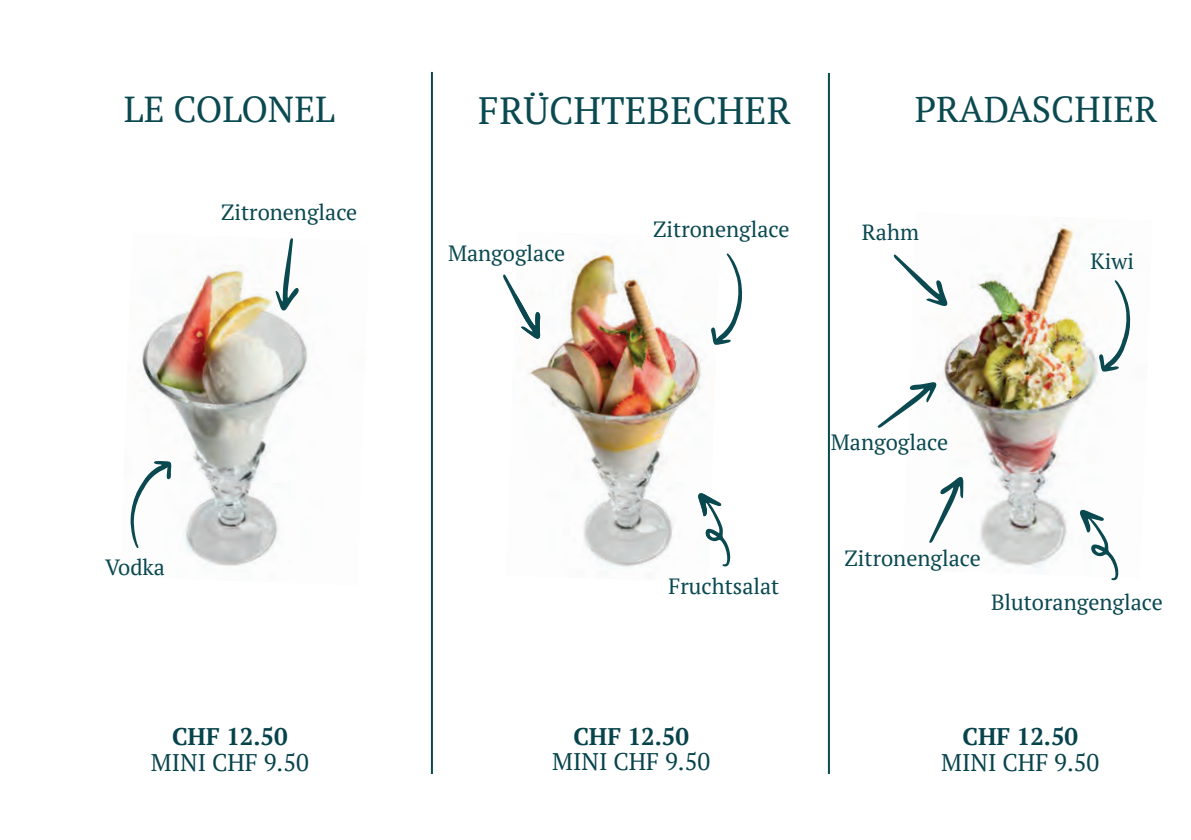
<style>
.page{position:relative;width:1191px;height:840px;background:#fff}
.page>*{position:absolute;margin:0;border:0;box-sizing:border-box;transform-origin:0 0}
.t1{font:38px "PT Serif";color:#0a4950}
.t2{font:36px "PT Serif";color:#0a4950}
.t3{font:24px "PT Serif";color:#07434b}
.t4{font:700 24px "PT Serif";color:#07434b}
.t5{font:22px "PT Serif";color:#0a4950}
</style>
<div class="page">
<img style="left:142px;top:266px;width:166px;height:300px">
<svg style="left:720px;top:503px;width:10px;height:64px"></svg>
<svg style="left:503px;top:274px;width:3px;height:9px"></svg>
<img style="left:506px;top:252px;width:214px;height:316px">
<img style="left:696px;top:493px;width:15px;height:46px">
<img style="left:515px;top:293px;width:26px;height:45px">
<img style="left:516px;top:252px;width:52px;height:13px">
<svg style="left:710px;top:252px;width:32px;height:93px"></svg>
<img style="left:936px;top:224px;width:195px;height:352px">
<hr style="left:828px;top:73px;width:2px;height:734px;background:#0a4950">
<hr style="left:0;top:71px;width:1px;height:737px;background:#0a4950">
<hr style="left:431px;top:72px;width:2px;height:735px;background:#0a4950">
<svg style="left:275px;top:238px;width:24px;height:73px"></svg>
<svg style="left:130px;top:460px;width:41px;height:89px"></svg>
<svg style="left:893px;top:253px;width:55px;height:53px"></svg>
<svg style="left:929px;top:475px;width:34px;height:68px"></svg>
<svg style="left:1098px;top:278px;width:32px;height:94px"></svg>
<svg style="left:877px;top:382px;width:59px;height:46px"></svg>
<svg style="left:1078px;top:508px;width:40px;height:72px"></svg>
<div style="left:234px;top:773px;width:792px;height:49px;background:#fff"></div>
<h1 class="t1" style="left:478px;top:86px;width:314px">FRÜCHTEBECHER</h1>
<h2 class="t2" style="left:124px;top:86px;width:213px">LE COLONEL</h2>
<h2 class="t2" style="left:914px;top:86px;width:244px">PRADASCHIER</h2>
<p class="t5" style="left:221px;top:198px;width:138px">Zitronenglace</p>
<p class="t5" style="left:105px;top:552px;width:61px">Vodka</p>
<p class="t4" style="left:172px;top:720px;width:117px">CHF 12.50</p>
<p class="t3" style="left:151px;top:746px;width:159px">MINI CHF 9.50</p>
<p class="t5" style="left:448px;top:239px;width:119px">Mangoglace</p>
<p class="t5" style="left:653px;top:214px;width:138px">Zitronenglace</p>
<p class="t5" style="left:862px;top:217px;width:59px">Rahm</p>
<p class="t5" style="left:1090px;top:247px;width:45px">Kiwi</p>
<p class="t5" style="left:668px;top:571px;width:112px">Fruchtsalat</p>
<p class="t4" style="left:573px;top:720px;width:117px">CHF 12.50</p>
<p class="t3" style="left:552px;top:745px;width:159px">MINI CHF 9.50</p>
<p class="t5" style="left:831px;top:428px;width:119px">Mangoglace</p>
<p class="t5" style="left:844px;top:543px;width:138px">Zitronenglace</p>
<p class="t5" style="left:991px;top:588px;width:173px">Blutorangenglace</p>
<p class="t4" style="left:962px;top:719px;width:117px">CHF 12.50</p>
<p class="t3" style="left:941px;top:746px;width:159px">MINI CHF 9.50</p>
</div>
